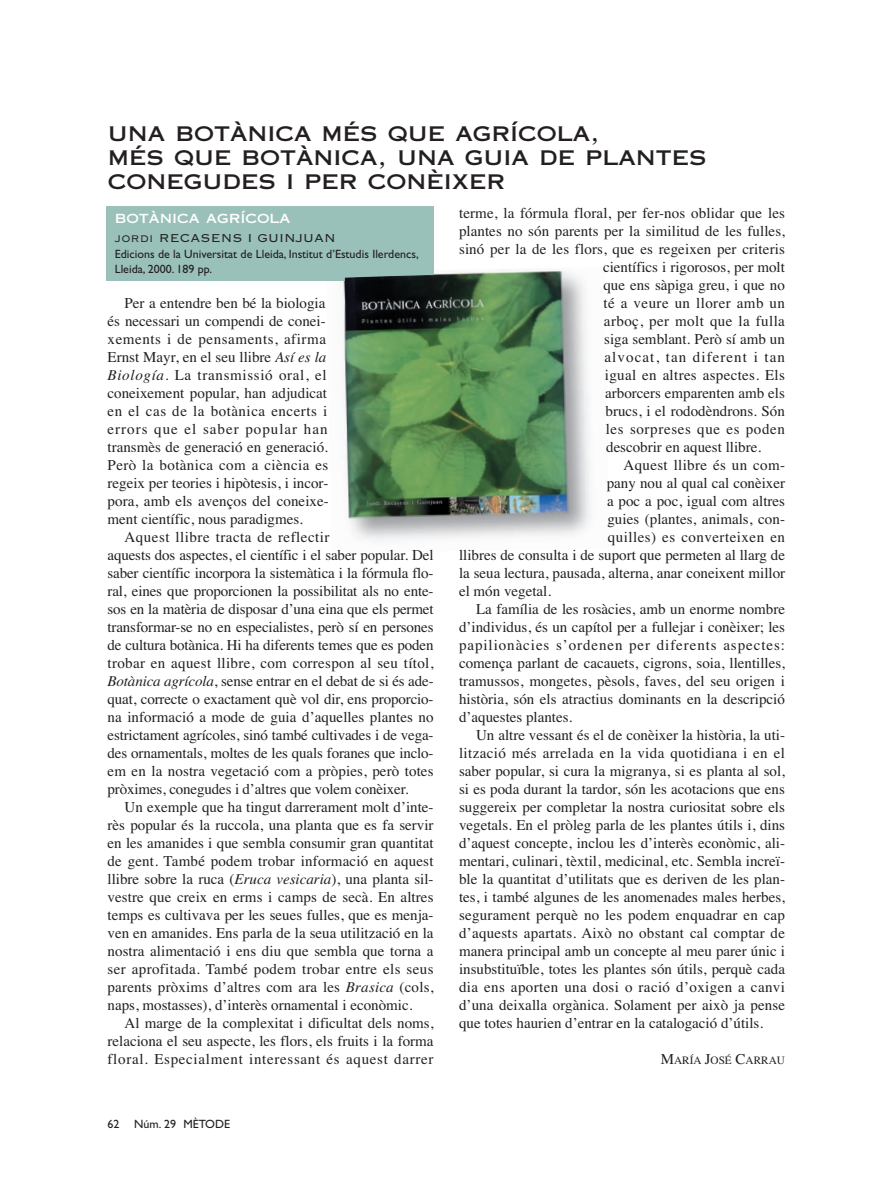
<style>
.page{position:relative;width:893px;height:1191px;background:#fff}
.page>*{position:absolute;margin:0;border:0;box-sizing:border-box;transform-origin:0 0}
.t1{font:24px/24px "Copperplate Thirty One AB";color:#231f20}
.t2{font:15px/18px "Times";color:#231f20}
.t3{font:15px "Times";letter-spacing:.025em;color:#231f20}
.t4{font:15px "Times";letter-spacing:.02em;color:#231f20}
.t5{font:15px "Times";letter-spacing:.03em;color:#231f20}
.t6{font:15px "Times";letter-spacing:.06em;color:#231f20}
.t7{font:15px "Times";letter-spacing:.035em;color:#231f20}
.t8{font:15px "Times";letter-spacing:.07em;color:#231f20}
.t9{font:15px "Times";letter-spacing:.04em;color:#231f20}
.t10{font:15px "Copperplate Thirty Two BC";color:#231f20}
.t11{font:15px "Copperplate Thirty One AB";color:#fff}
.t12{font:12px/14.4px "Gill Sans";color:#231f20}
.t13{font:11.25px "Times";color:#231f20}
.s1{font-size:15px}
.s2{font-style:italic}
</style>
<div class="page">
<img style="left:326px;top:269px;width:265px;height:271px">
<div style="left:106px;top:206px;width:328px;height:74px;background:#99c1b9"></div>
<img style="left:345px;top:271px;width:223px;height:247px">
<h1 class="t1" style="left:108px;top:121px;width:600px">UNA BOTÀNICA MÉS QUE AGRÍCOLA,<br>MÉS QUE BOTÀNICA, UNA GUIA DE PLANTES<br>CONEGUDES I PER CONÈIXER</h1>
<p class="t11" style="left:115px;top:209px;width:177px">BOTÀNICA AGRÍCOLA</p>
<p class="t10" style="left:115px;top:228px;width:222px">jordi RECASENS I GUINJUAN</p>
<p class="t12" style="left:115px;top:248px;width:305px">Edicions de la Universitat de Lleida, Institut d’Estudis Ilerdencs,<br>Lleida, 2000. 189 pp.</p>
<p class="t2" style="left:459px;top:205px;width:327px">terme, la fórmula floral, per fer-nos oblidar que les</p>
<p class="t2" style="left:459px;top:223px;width:327px">plantes no són parents per la similitud de les fulles,</p>
<p class="t2" style="left:459px;top:241px;width:327px">sinó per la de les flors, que es regeixen per criteris</p>
<p class="t2" style="left:603px;top:259px;width:183px">científics i rigorosos, per molt</p>
<p class="t2" style="left:603px;top:277px;width:183px">que ens sàpiga greu, i que no</p>
<p class="t5" style="left:604px;top:297px;width:183px">té a veure un llorer amb un</p>
<p class="t5" style="left:604px;top:315px;width:183px">arboç, per molt que la fulla</p>
<p class="t2" style="left:604px;top:331px;width:182px">siga semblant. Però sí amb un</p>
<p class="t8" style="left:605px;top:351px;width:182px">alvocat, tan diferent i tan</p>
<p class="t4" style="left:605px;top:369px;width:182px">igual en altres aspectes. Els</p>
<p class="t2" style="left:605px;top:385px;width:181px">arborcers emparenten amb els</p>
<p class="t2" style="left:605px;top:403px;width:181px">brucs, i el rododèndrons. Són</p>
<p class="t9" style="left:606px;top:423px;width:181px">les sorpreses que es poden</p>
<p class="t2" style="left:606px;top:439px;width:156px">descobrir en aquest llibre.</p>
<p class="t3" style="left:623px;top:459px;width:163px">Aquest llibre és un com-</p>
<p class="t2" style="left:607px;top:475px;width:180px">pany nou al qual cal conèixer</p>
<p class="t2" style="left:607px;top:493px;width:179px">a poc a poc, igual com altres</p>
<p class="t2" style="left:607px;top:511px;width:179px">guies (plantes, animals, con-</p>
<p class="t7" style="left:608px;top:531px;width:179px">quilles) es converteixen en</p>
<p class="t2" style="left:459px;top:547px;width:327px">llibres de consulta i de suport que permeten al llarg de</p>
<p class="t2" style="left:459px;top:565px;width:328px">la seua lectura, pausada, alterna, anar coneixent millor</p>
<p class="t2" style="left:459px;top:583px;width:94px">el món vegetal.</p>
<p class="t2" style="left:476px;top:601px;width:310px">La família de les rosàcies, amb un enorme nombre</p>
<p class="t2" style="left:459px;top:619px;width:327px">d’individus, és un capítol per a fullejar i conèixer; les</p>
<p class="t6" style="left:459px;top:639px;width:327px">papilionàcies s’ordenen per diferents aspectes:</p>
<p class="t2" style="left:459px;top:655px;width:327px">comença parlant de cacauets, cigrons, soia, llentilles,</p>
<p class="t2" style="left:459px;top:673px;width:327px">tramussos, mongetes, pèsols, faves, del seu origen i</p>
<p class="t2" style="left:459px;top:691px;width:327px">història, són els atractius dominants en la descripció</p>
<p class="t2" style="left:459px;top:709px;width:115px">d’aquestes plantes.</p>
<p class="t2" style="left:476px;top:727px;width:310px">Un altre vessant és el de conèixer la història, la uti-</p>
<p class="t3" style="left:459px;top:747px;width:327px">lització més arrelada en la vida quotidiana i en el</p>
<p class="t2" style="left:459px;top:763px;width:327px">saber popular, si cura la migranya, si es planta al sol,</p>
<p class="t2" style="left:459px;top:781px;width:327px">si es poda durant la tardor, són les acotacions que ens</p>
<p class="t2" style="left:459px;top:799px;width:327px">suggereix per completar la nostra curiositat sobre els</p>
<p class="t2" style="left:459px;top:817px;width:327px">vegetals. En el pròleg parla de les plantes útils i, dins</p>
<p class="t2" style="left:459px;top:835px;width:327px">d’aquest concepte, inclou les d’interès econòmic, ali-</p>
<p class="t2" style="left:459px;top:853px;width:327px">mentari, culinari, tèxtil, medicinal, etc. Sembla increï-</p>
<p class="t2" style="left:459px;top:871px;width:327px">ble la quantitat d’utilitats que es deriven de les plan-</p>
<p class="t2" style="left:459px;top:889px;width:327px">tes, i també algunes de les anomenades males herbes,</p>
<p class="t2" style="left:459px;top:907px;width:327px">segurament perquè no les podem enquadrar en cap</p>
<p class="t4" style="left:459px;top:927px;width:327px">d’aquests apartats. Això no obstant cal comptar de</p>
<p class="t2" style="left:459px;top:943px;width:327px">manera principal amb un concepte al meu parer únic i</p>
<p class="t2" style="left:459px;top:961px;width:327px">insubstituïble, totes les plantes són útils, perquè cada</p>
<p class="t3" style="left:459px;top:981px;width:327px">dia ens aporten una dosi o ració d’oxigen a canvi</p>
<p class="t2" style="left:459px;top:997px;width:327px">d’una deixalla orgànica. Solament per això ja pense</p>
<p class="t2" style="left:459px;top:1015px;width:306px">que totes haurien d’entrar en la catalogació d’útils.</p>
<p class="t13" style="left:661px;top:1056px;width:126px"><span class="s1">M</span>ARÍA <span class="s1">J</span>OSÉ <span class="s1">C</span>ARRAU</p>
<p class="t2" style="left:108px;top:295px;width:223px;text-indent:17px">Per a entendre ben bé la biologia és necessari un compendi de conei&shy;xements i de pensaments, afirma Ernst Mayr, en el seu llibre <span class="s2">Así es la Biología</span>. La transmissió oral, el coneixement popular, han adjudicat en el cas de la botànica encerts i errors que el saber popular han transmès de generació en generació.<br>Però la botànica com a ciència es regeix per teories i hipòtesis, i incor&shy;pora, amb els avenços del coneixe&shy;ment científic, nous paradigmes.</p>
<p class="t2" style="left:108px;top:529px;width:328px;text-indent:17px">Aquest llibre tracta de reflectir<br>aquests dos aspectes, el científic i el saber popular. Del saber científic incorpora la sistemàtica i la fórmula flo&shy;ral, eines que proporcionen la possibilitat als no ente&shy;sos en la matèria de disposar d’una eina que els permet transformar-se no en especialistes, però sí en persones de cultura botànica. Hi ha diferents temes que es poden trobar en aquest llibre, com correspon al seu títol, <span class="s2">Botànica agrícola</span>, sense entrar en el debat de si és ade&shy;quat, correcte o exactament què vol dir, ens proporcio&shy;na informació a mode de guia d’aquelles plantes no estrictament agrícoles, sinó també cultivades i de vega&shy;des ornamentals, moltes de les quals foranes que inclo&shy;em en la nostra vegetació com a pròpies, però totes pròximes, conegudes i d’altres que volem conèixer.</p>
<p class="t2" style="left:108px;top:799px;width:327px;text-align:justify;text-indent:17px">Un exemple que ha tingut darrerament molt d’inte&shy;rès popular és la ruccola, una planta que es fa servir en les amanides i que sembla consumir gran quantitat de gent. També podem trobar informació en aquest llibre sobre la ruca (<span class="s2">Eruca vesicaria</span>), una planta sil&shy;vestre que creix en erms i camps de secà. En altres temps es cultivava per les seues fulles, que es menja&shy;ven en amanides. Ens parla de la seua utilització en la nostra alimentació i ens diu que sembla que torna a ser aprofitada. També podem trobar entre els seus parents pròxims d’altres com ara les <span class="s2">Brasica</span> (cols, naps, mostasses), d’interès ornamental i econòmic.</p>
<p class="t2" style="left:108px;top:1015px;width:327px;text-align:justify;text-indent:17px">Al marge de la complexitat i dificultat dels noms, relaciona el seu aspecte, les flors, els fruits i la forma floral. Especialment interessant és aquest darrer</p>
<p class="t12" style="left:108px;top:1118px;width:124px">62 Núm. 29 MÈTODE</p>
</div>
